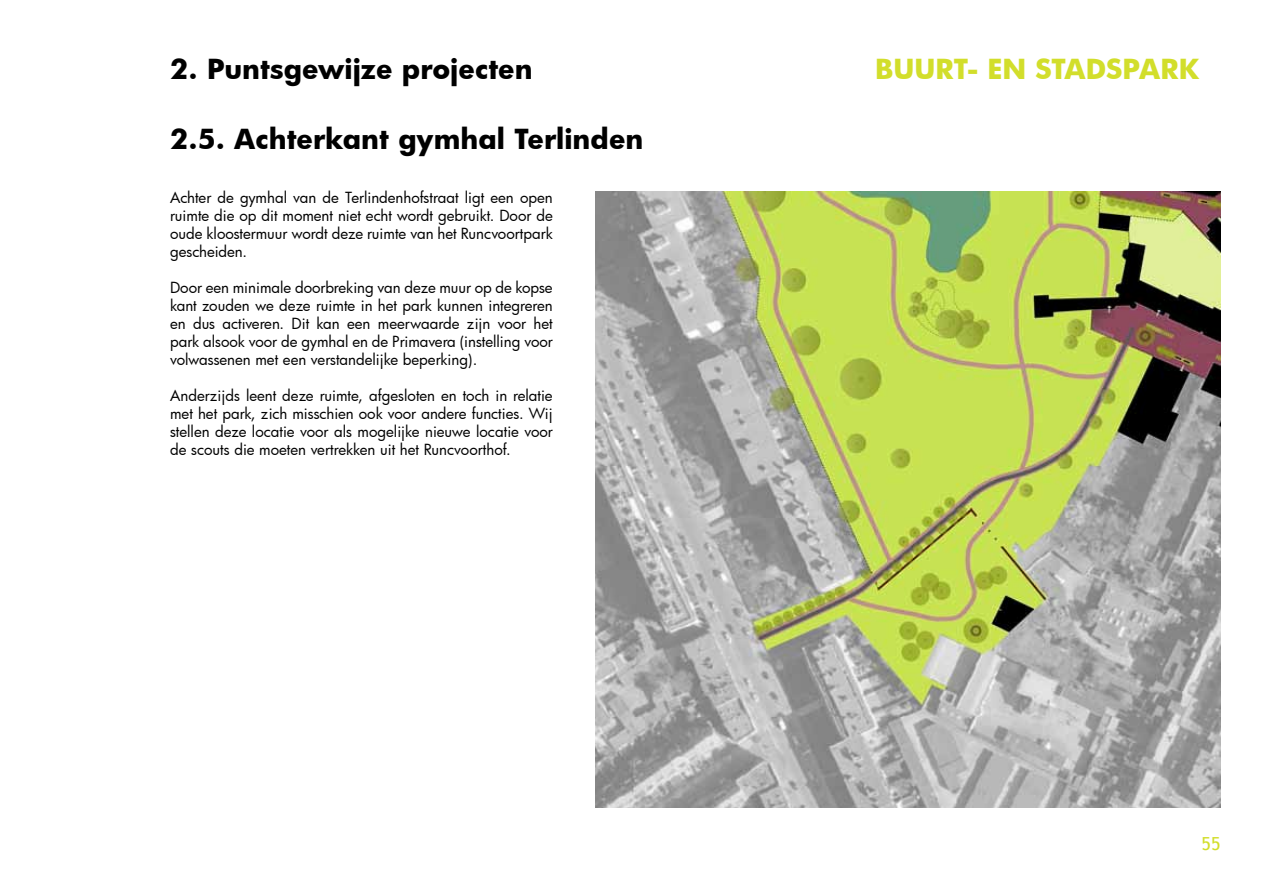
<style>
.page{position:relative;width:1263px;height:893px;background:#fff}
.page>*{position:absolute;margin:0;border:0;box-sizing:border-box;transform-origin:0 0}
.t1{font:700 27px "Futura";color:#000}
.t2{font:700 27px "Futura";color:#d2de2b}
.t3{font:18px "Trebuchet MS";color:#d2de2b}
.t4{font:15px/18px "Futura";letter-spacing:-.005em;color:#000;text-align:justify}
</style>
<div class="page">
<img style="left:595px;top:191px;width:625px;height:617px">
<h1 class="t1" style="left:170px;top:50px;width:364px">2. Puntsgewijze projecten</h1>
<h1 class="t1" style="left:170px;top:120px;width:475px">2.5. Achterkant gymhal Terlinden</h1>
<p class="t4" style="left:170px;top:188px;width:384px">Achter de gymhal van de Terlindenhofstraat ligt een open ruimte die op dit moment niet echt wordt gebruikt. Door de oude kloostermuur wordt deze ruimte van het Runcvoortpark gescheiden.</p>
<p class="t4" style="left:170px;top:278px;width:384px">Door een minimale doorbreking van deze muur op de kopse kant zouden we deze ruimte in het park kunnen integreren en dus activeren. Dit kan een meerwaarde zijn voor het park alsook voor de gymhal en de Primavera (instelling voor volwassenen met een verstandelijke beperking).</p>
<p class="t4" style="left:170px;top:386px;width:384px">Anderzijds leent deze ruimte, afgesloten en toch in relatie met het park, zich misschien ook voor andere functies. Wij stellen deze locatie voor als mogelijke nieuwe locatie voor de scouts die moeten vertrekken uit het Runcvoorthof.</p>
<h1 class="t2" style="left:875px;top:50px;width:326px">BUURT- EN STADSPARK</h1>
<p class="t3" style="left:1201px;top:833px;width:20px">55</p>
</div>
